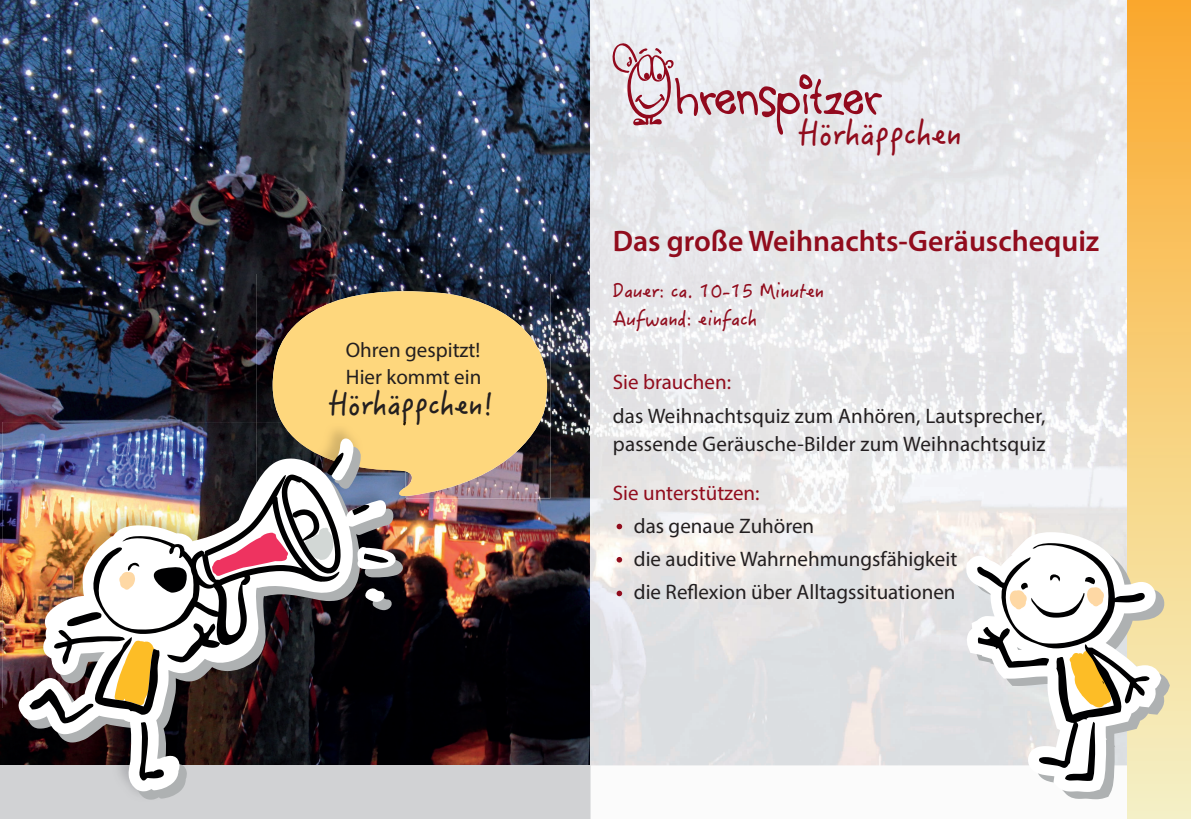
<style>
.page{position:relative;width:1191px;height:819px;background:#fff}
.page>*{position:absolute;margin:0;border:0;box-sizing:border-box;transform-origin:0 0}
.t1{font:31.5px "Hanzi Pen SC W5";color:#910c1d}
.t2{font:600 29.75px "Myriad Pro";color:#910c1d}
.t3{font:29.75px "Hanzi Pen SC W5";color:#231f20}
.t4{font:21px/33.2px "Myriad Pro";color:#231f20}
.t5{font:21px "Myriad Pro";color:#910c1d}
.t6{font:19.25px/28px "Hanzi Pen SC W5";letter-spacing:-.005em;color:#910c1d}
</style>
<div class="page">
<img style="left:0;top:0;width:1128px;height:765px">
<div style="left:0;top:765px;width:1191px;height:54px;background:#d1d2d4"></div>
<div style="left:1128px;top:0;width:63px;height:819px;background:linear-gradient(to bottom,#fbaa2f,#f5f3c8)"></div>
<svg style="left:612px;top:42px;width:269px;height:93px;background:#dcc9cf"></svg>
<img style="left:256px;top:274px;width:294px;height:224px">
<img style="left:246px;top:282px;width:318px;height:213px">
<svg style="left:273px;top:291px;width:274px;height:205px;background:#dcba73"></svg>
<img style="left:2px;top:422px;width:254px;height:343px">
<img style="left:395px;top:498px;width:10px;height:267px">
<img style="left:256px;top:422px;width:149px;height:76px">
<img style="left:282px;top:422px;width:123px;height:74px">
<img style="left:329px;top:422px;width:76px;height:3px">
<svg style="left:134px;top:577px;width:261px;height:222px"></svg>
<img style="left:18px;top:457px;width:370px;height:334px">
<svg style="left:364px;top:587px;width:28px;height:23px"></svg>
<svg style="left:29px;top:612px;width:191px;height:168px"></svg>
<svg style="left:212px;top:438px;width:192px;height:139px"></svg>
<svg style="left:93px;top:474px;width:246px;height:171px"></svg>
<svg style="left:1156px;top:539px;width:13px;height:260px;background:#eee0ac"></svg>
<svg style="left:965px;top:532px;width:196px;height:259px"></svg>
<svg style="left:616px;top:523px;width:6px;height:6px"></svg>
<svg style="left:590px;top:543px;width:566px;height:276px;background:#e3e2df"></svg>
<p class="t4" style="left:346px;top:337px;width:137px;line-height:26.2px">Ohren gespitzt!<br>Hier kommt ein</p>
<h2 class="t3" style="left:328px;top:386px;width:167px">Hörhäppchen!</h2>
<h1 class="t1" style="left:798px;top:115px;width:165px">Hörhäppchen</h1>
<h2 class="t2" style="left:613px;top:222px;width:488px">Das große Weihnachts-Geräuschequiz</h2>
<p class="t6" style="left:613px;top:276px;width:212px">Dauer: ca. 10-15 Minuten<br>Aufwand: einfach</p>
<p class="t5" style="left:613px;top:369px;width:120px">Sie brauchen:</p>
<p class="t4" style="left:613px;top:401px;width:434px;line-height:28px">das Weihnachtsquiz zum Anhören, Lautsprecher, passende Geräusche-Bilder zum Weihnachtsquiz</p>
<p class="t5" style="left:613px;top:479px;width:148px">Sie unterstützen:</p>
<p class="t4" style="left:634px;top:509px;width:325px">das genaue Zuhören<br>die auditive Wahrnehmungsfähigkeit die Reflexion über Alltagssituationen</p>
</div>
